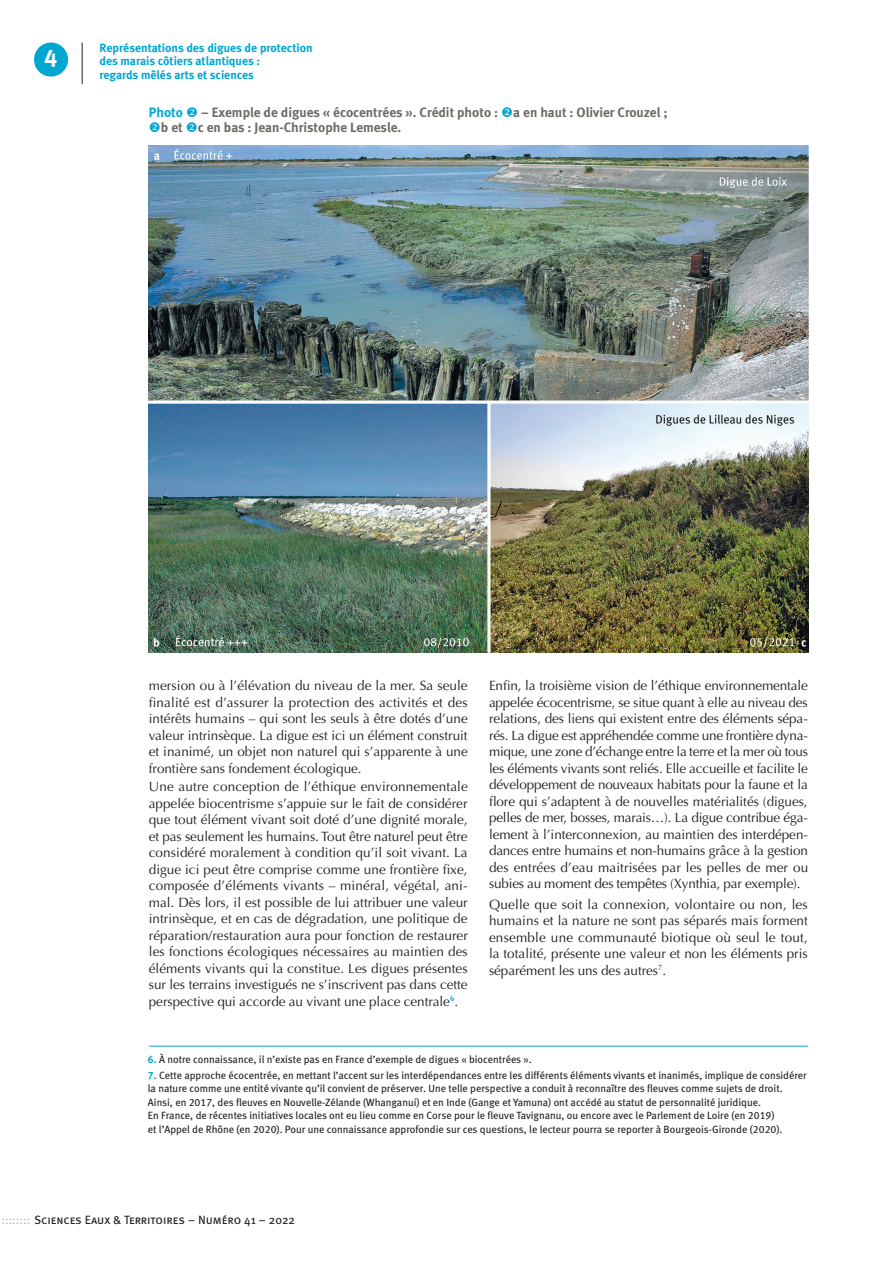
<style>
.page{position:relative;width:893px;height:1263px;background:#fff}
.page>*{position:absolute;margin:0;border:0;box-sizing:border-box;transform-origin:0 0}
.t1{font:24px "Meta Bold Caps Expert";color:#fff}
.Texte_article{font:13.5px/16.5px "Optima";letter-spacing:-.005em;color:#231f20;text-align:justify}
.Titre_figure{font:13.5px "Meta Bold LF";color:#6c6d67}
.t2{font:12px/13.5px "Meta Bold LF";color:#00a7d1}
.t3{font:12px "Meta Book Caps";color:#231f20}
.Note{font:10.5px/13.5px "Meta Book LF";color:#231f20}
.s1{color:#00a7d1}
.s2{font-family:"Meta Bold LF";color:#00a7d1}
.s3{color:#bcbdc0}
</style>
<div class="page">
<div style="left:34px;top:43px;width:34px;height:34px;background:#00a7d1;border-radius:50%"></div>
<hr style="left:82px;top:43px;width:1px;height:41px;background:#231f20">
<img style="left:149px;top:145px;width:659px;height:508px">
<hr style="left:149px;top:1046px;width:659px;height:1px;background:#00a7d1">
<h1 class="t1" style="left:44px;top:43px;width:15px">4</h1>
<p class="t2" style="left:100px;top:41px;width:215px">Représentations des digues de protection des marais côtiers atlantiques :<br>regards mêlés arts et sciences</p>
<p class="Titre_figure" style="left:149px;top:104px;width:520px"><span class="s1">Photo</span> <span class="s1">❖</span> – Exemple de digues « écocentrées ». Crédit photo : <span class="s1">❖</span>a en haut : Olivier Crouzel ;</p>
<p class="Titre_figure" style="left:149px;top:119px;width:254px"><span class="s1">❖</span>b et <span class="s1">❖</span>c en bas : Jean-Christophe Lemesle.</p>
<p class="Texte_article" style="left:149px;top:678px;width:321px">mersion ou à l’élévation du niveau de la mer. Sa seule finalité est d’assurer la protection des activités et des intérêts humains – qui sont les seuls à être dotés d’une valeur intrinsèque. La digue est ici un élément construit et inanimé, un objet non naturel qui s’apparente à une frontière sans fondement écologique.</p>
<p class="Texte_article" style="left:149px;top:779px;width:321px">Une autre conception de l’éthique environnementale appelée biocentrisme s’appuie sur le fait de considérer que tout élément vivant soit doté d’une dignité morale, et pas seulement les humains. Tout être naturel peut être considéré moralement à condition qu’il soit vivant. La digue ici peut être comprise comme une frontière fixe, composée d’éléments vivants – minéral, végétal, ani&shy;mal. Dès lors, il est possible de lui attribuer une valeur intrinsèque, et en cas de dégradation, une politique de réparation/restauration aura pour fonction de restaurer les fonctions écologiques nécessaires au maintien des éléments vivants qui la constitue. Les digues présentes sur les terrains investigués ne s’inscrivent pas dans cette perspective qui accorde au vivant une place centrale<sup>6</sup>.</p>
<p class="Texte_article" style="left:489px;top:678px;width:321px">Enfin, la troisième vision de l’éthique environnementale appelée écocentrisme, se situe quant à elle au niveau des relations, des liens qui existent entre des éléments sépa&shy;rés. La digue est appréhendée comme une frontière dyna&shy;mique, une zone d’échange entre la terre et la mer où tous les éléments vivants sont reliés. Elle accueille et facilite le développement de nouveaux habitats pour la faune et la flore qui s’adaptent à de nouvelles matérialités (digues, pelles de mer, bosses, marais…). La digue contribue éga&shy;lement à l’interconnexion, au maintien des interdépen&shy;dances entre humains et non-humains grâce à la gestion des entrées d’eau maitrisées par les pelles de mer ou subies au moment des tempêtes (Xynthia, par exemple).</p>
<p class="Texte_article" style="left:489px;top:896px;width:320px">Quelle que soit la connexion, volontaire ou non, les humains et la nature ne sont pas séparés mais forment ensemble une communauté biotique où seul le tout, la totalité, présente une valeur et non les éléments pris séparément les uns des autres<sup>7</sup>.</p>
<p class="Note" style="left:148px;top:1052px;width:385px"><span class="s2">6.</span> À notre connaissance, il n’existe pas en France d’exemple de digues « biocentrées ».</p>
<p class="Note" style="left:148px;top:1068px;width:660px"><span class="s2">7.</span> Cette approche écocentrée, en mettant l’accent sur les interdépendances entre les différents éléments vivants et inanimés, implique de considérer la nature comme une entité vivante qu’il convient de préserver. Une telle perspective a conduit à reconnaître des fleuves comme sujets de droit.<br>Ainsi, en 2017, des fleuves en Nouvelle-Zélande (Whanganui) et en Inde (Gange et Yamuna) ont accédé au statut de personnalité juridique.<br>En France, de récentes initiatives locales ont eu lieu comme en Corse pour le fleuve Tavignanu, ou encore avec le Parlement de Loire (en 2019)<br>et l’Appel de Rhône (en 2020). Pour une connaissance approfondie sur ces questions, le lecteur pourra se reporter à Bourgeois-Gironde (2020).</p>
<p class="t3" style="left:1px;top:1213px;width:295px"><span class="s3">::::::::</span> Sciences Eaux &amp; Territoires – Numéro 41 – 2022</p>
</div>
